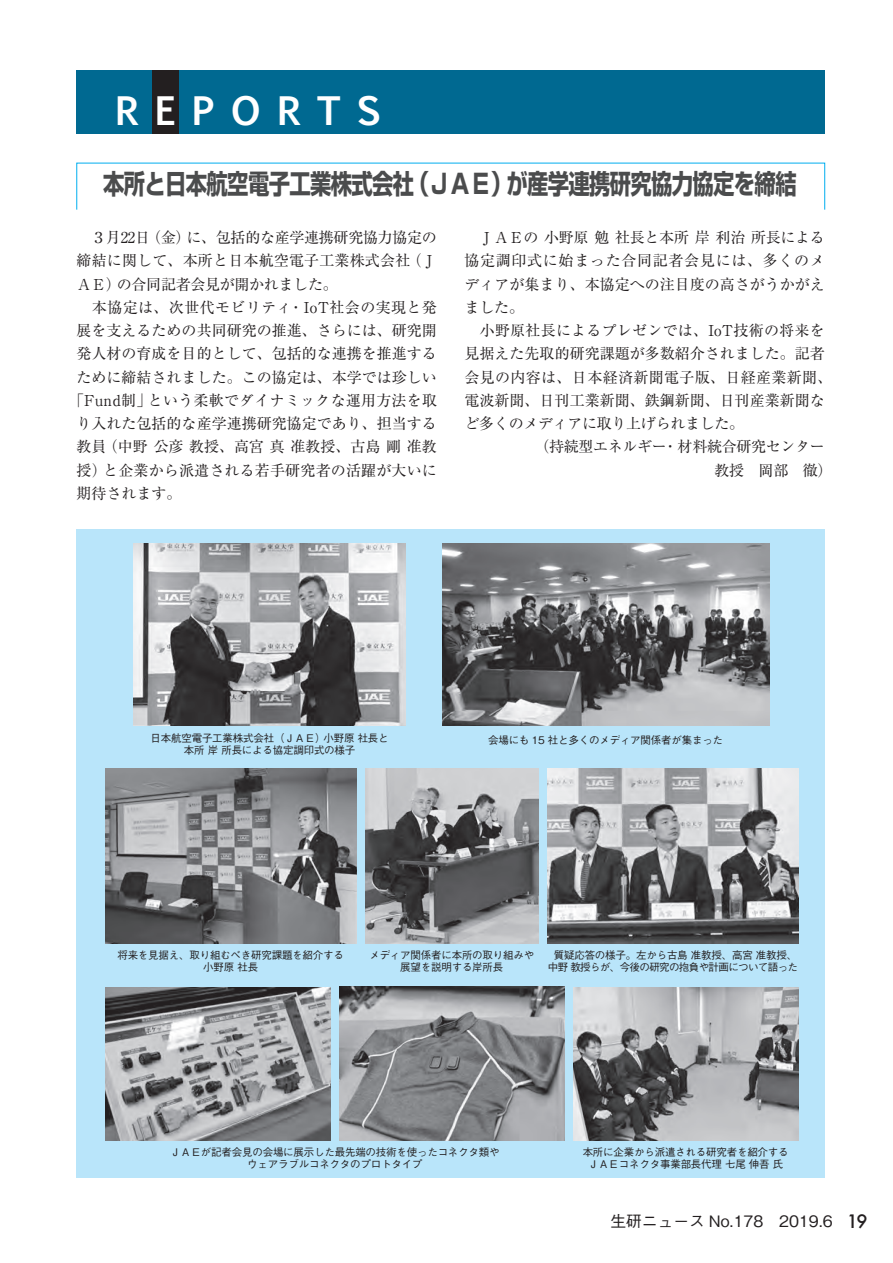
<style>
.page{position:relative;width:893px;height:1263px;background:#fff}
.page>*{position:absolute;margin:0;border:0;box-sizing:border-box;transform-origin:0 0}
.t1{font:700 37.5px "Euphemia UCAS";letter-spacing:.42em;color:#fff}
.t2{font:700 27px "Shin Go Pro";letter-spacing:-.03em;color:#4b4c4d;scale:.79 1}
.t3{font:500 15.75px "Gothic BBB Pro";color:#231f20}
.t4{font:15px "Ryumin Pro";color:#231f20}
.t5{font:15px "Ryumin Pro";letter-spacing:-.02em;color:#231f20}
.t6{font:15px "Ryumin Pro";letter-spacing:.025em;color:#231f20}
.t7{font:15px "Ryumin Pro";letter-spacing:.045em;color:#231f20}
.t8{font:500 10.5px/12px "Gothic BBB Pr 5";letter-spacing:-.02em;color:#231f20;text-align:center}
.t9{font:500 10.5px/12px "Gothic BBB Pr 5";letter-spacing:-.06em;color:#231f20;text-align:center}
.s1{font-family:"Futura";font-size:18px}
</style>
<div class="page">
<div style="left:77px;top:70px;width:748px;height:64px;background:#006991"></div>
<div style="left:152px;top:70px;width:26px;height:64px;background:#231f20"></div>
<div style="left:77px;top:529px;width:748px;height:649px;background:#b9e5fa"></div>
<img style="left:134px;top:543px;width:272px;height:183px">
<img style="left:105px;top:769px;width:251px;height:174px">
<img style="left:105px;top:987px;width:226px;height:153px">
<img style="left:339px;top:987px;width:225px;height:153px">
<img style="left:573px;top:987px;width:225px;height:153px">
<img style="left:442px;top:543px;width:327px;height:183px">
<img style="left:365px;top:769px;width:173px;height:174px">
<img style="left:547px;top:769px;width:251px;height:174px">
<h1 class="t1" style="left:115px;top:83px;width:268px">REPORTS</h1>
<h2 class="t2" style="left:103px;top:163px;width:879px">本所と日本航空電子工業株式会社（ＪＡＥ）が産学連携研究協力協定を締結</h2>
<p class="t5" style="left:77px;top:226px;width:362px">　３月22日（金）に、包括的な産学連携研究協力協定の</p>
<p class="t4" style="left:77px;top:249px;width:362px">締結に関して、本所と日本航空電子工業株式会社（Ｊ</p>
<p class="t5" style="left:77px;top:272px;width:263px">ＡＥ）の合同記者会見が開かれました。</p>
<p class="t6" style="left:77px;top:295px;width:362px">　本協定は、次世代モビリティ・IoT社会の実現と発</p>
<p class="t4" style="left:77px;top:319px;width:362px">展を支えるための共同研究の推進、さらには、研究開</p>
<p class="t4" style="left:77px;top:342px;width:362px">発人材の育成を目的として、包括的な連携を推進する</p>
<p class="t4" style="left:77px;top:365px;width:362px">ために締結されました。この協定は、本学では珍しい</p>
<p class="t4" style="left:69px;top:388px;width:369px">「Fund制」という柔軟でダイナミックな運用方法を取</p>
<p class="t4" style="left:77px;top:412px;width:362px">り入れた包括的な産学連携研究協定であり、担当する</p>
<p class="t4" style="left:77px;top:435px;width:362px">教員（中野 公彦 教授、高宮 真 准教授、古島 剛 准教</p>
<p class="t4" style="left:77px;top:458px;width:362px">授）と企業から派遣される若手研究者の活躍が大いに</p>
<p class="t4" style="left:77px;top:481px;width:107px">期待されます。</p>
<p class="t5" style="left:465px;top:226px;width:362px">　ＪＡＥの 小野原 勉 社長と本所 岸 利治 所長による</p>
<p class="t7" style="left:465px;top:249px;width:362px">協定調印式に始まった合同記者会見には、多くのメ</p>
<p class="t4" style="left:465px;top:272px;width:362px">ディアが集まり、本協定への注目度の高さがうかがえ</p>
<p class="t4" style="left:465px;top:295px;width:61px">ました。</p>
<p class="t4" style="left:465px;top:319px;width:362px">　小野原社長によるプレゼンでは、IoT技術の将来を</p>
<p class="t4" style="left:465px;top:342px;width:362px">見据えた先取的研究課題が多数紹介されました。記者</p>
<p class="t6" style="left:465px;top:365px;width:369px">会見の内容は、日本経済新聞電子版、日経産業新聞、</p>
<p class="t4" style="left:465px;top:388px;width:362px">電波新聞、日刊工業新聞、鉄鋼新聞、日刊産業新聞な</p>
<p class="t5" style="left:465px;top:412px;width:281px">ど多くのメディアに取り上げられました。</p>
<p class="t5" style="left:534px;top:435px;width:292px">（持続型エネルギー・材料統合研究センター</p>
<p class="t4" style="left:714px;top:458px;width:119px">教授　岡部　徹）</p>
<p class="t8" style="left:151px;top:731px;width:240px">日本航空電子工業株式会社（ＪＡＥ）小野原 社長と本所 岸 所長による協定調印式の様子</p>
<p class="t8" style="left:488px;top:733px;width:237px">会場にも 15 社と多くのメディア関係者が集まった</p>
<p class="t8" style="left:117px;top:948px;width:228px">将来を見据え、取り組むべき研究課題を紹介する小野原 社長</p>
<p class="t8" style="left:369px;top:948px;width:166px">メディア関係者に本所の取り組みや展望を説明する岸所長</p>
<p class="t9" style="left:548px;top:948px;width:252px">質疑応答の様子。左から古島 准教授、高宮 准教授、中野 教授らが、今後の研究の抱負や計画について語った</p>
<p class="t8" style="left:170px;top:1145px;width:331px">ＪＡＥが記者会見の会場に展示した最先端の技術を使ったコネクタ類やウェアラブルコネクタのプロトタイプ</p>
<p class="t8" style="left:583px;top:1145px;width:208px">本所に企業から派遣される研究者を紹介する<br>ＪＡＥコネクタ事業部長代理 七尾 伸吾 氏</p>
<p class="t3" style="left:610px;top:1208px;width:259px">生研ニュース No.178　2019.6 <span class="s1">19</span></p>
</div>
